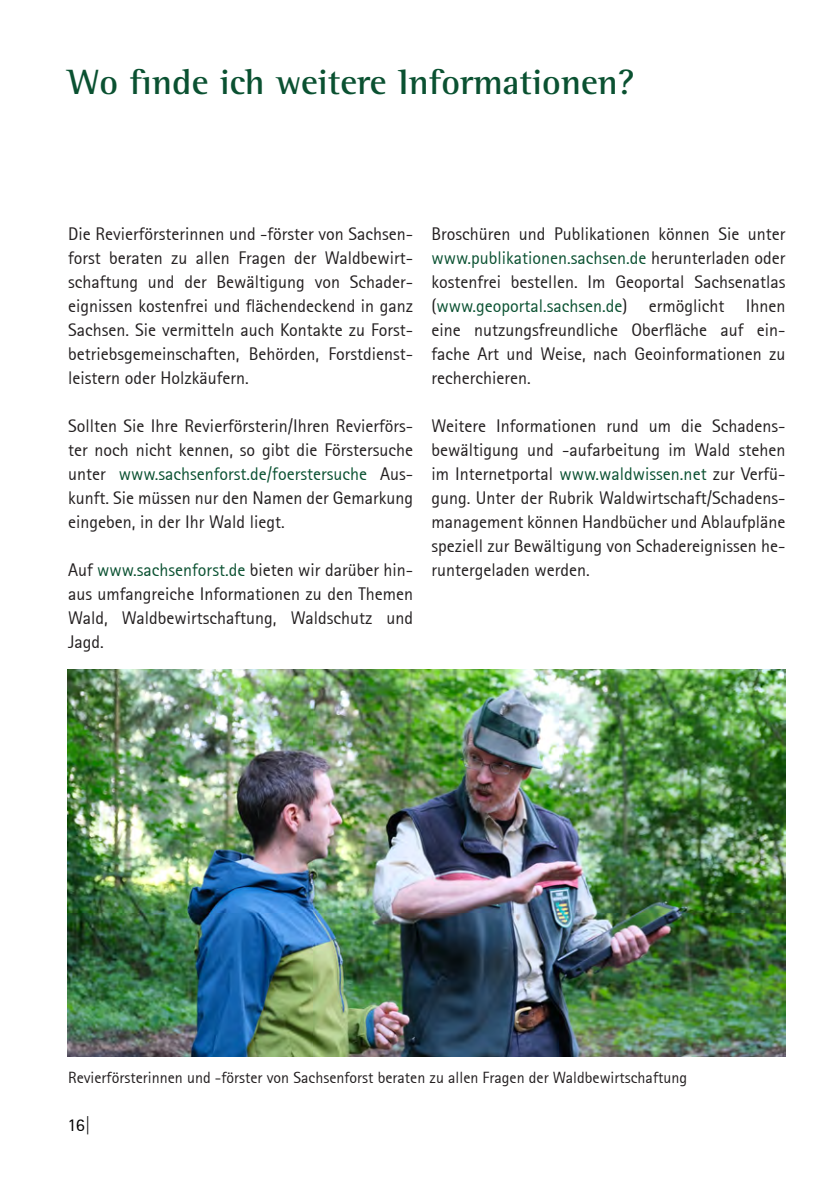
<style>
.page{position:relative;width:840px;height:1191px;background:#fff}
.page>*{position:absolute;margin:0;border:0;box-sizing:border-box;transform-origin:0 0}
.Überschrift_grün_18pt_bold{font:700 36px "Rotis Semi Serif Std";color:#0a5131}
.Fließtext_9pt_reg{font:18px/24px "Rotis Sans Serif";color:#231f20;text-align:justify}
.t1{font:18px "Rotis Sans Serif";color:#000}
.Abbildungen_8pt_reg{font:16px "Rotis Sans Serif";color:#231f20}
.s1{color:#0a5131}
</style>
<div class="page">
<img style="left:68px;top:669px;width:717px;height:387px">
<p class="Überschrift_grün_18pt_bold" style="left:68px;top:60px;width:567px">Wo finde ich weitere Informationen?</p>
<p class="Fließtext_9pt_reg" style="left:68px;top:222px;width:346px">Die Revierförsterinnen und -förster von Sachsen‑ forst beraten zu allen Fragen der Waldbewirt‑ schaftung und der Bewältigung von Schader‑ eignissen kostenfrei und flächendeckend in ganz Sachsen. Sie vermitteln auch Kontakte zu Forst‑ betriebsgemeinschaften, Behörden, Forstdienst‑ leistern oder Holzkäufern.</p>
<p class="Fließtext_9pt_reg" style="left:68px;top:414px;width:346px">Sollten Sie Ihre Revierförsterin/Ihren Revierförs‑ ter noch nicht kennen, so gibt die Förstersuche unter <span class="s1">www.sachsenforst.de/foerstersuche</span> Aus‑ kunft. Sie müssen nur den Namen der Gemarkung eingeben, in der Ihr Wald liegt.</p>
<p class="Fließtext_9pt_reg" style="left:68px;top:558px;width:346px">Auf <span class="s1">www.sachsenforst.de</span> bieten wir darüber hin‑ aus umfangreiche Informationen zu den Themen Wald, Waldbewirtschaftung, Waldschutz und Jagd.</p>
<p class="Fließtext_9pt_reg" style="left:431px;top:222px;width:355px">Broschüren und Publikationen können Sie unter <span class="s1">www.publikationen.sachsen.de</span> herunterladen oder kostenfrei bestellen. Im Geoportal Sachsenatlas (<span class="s1">www.geoportal.sachsen.de</span>) ermöglicht Ihnen eine nutzungsfreundliche Oberfläche auf ein‑ fache Art und Weise, nach Geoinformationen zu recherchieren.</p>
<p class="Fließtext_9pt_reg" style="left:431px;top:414px;width:355px">Weitere Informationen rund um die Schadens‑ bewältigung und -aufarbeitung im Wald stehen im Internetportal <span class="s1">www.waldwissen.net</span> zur Verfü‑ gung. Unter der Rubrik Waldwirtschaft/Schadens‑ management können Handbücher und Ablaufpläne speziell zur Bewältigung von Schadereignissen he‑ runtergeladen werden.</p>
<p class="Abbildungen_8pt_reg" style="left:68px;top:1068px;width:620px">Revierförsterinnen und -förster von Sachsenforst beraten zu allen Fragen der Waldbewirtschaftung</p>
<p class="t1" style="left:68px;top:1114px;width:25px">16|</p>
</div>
